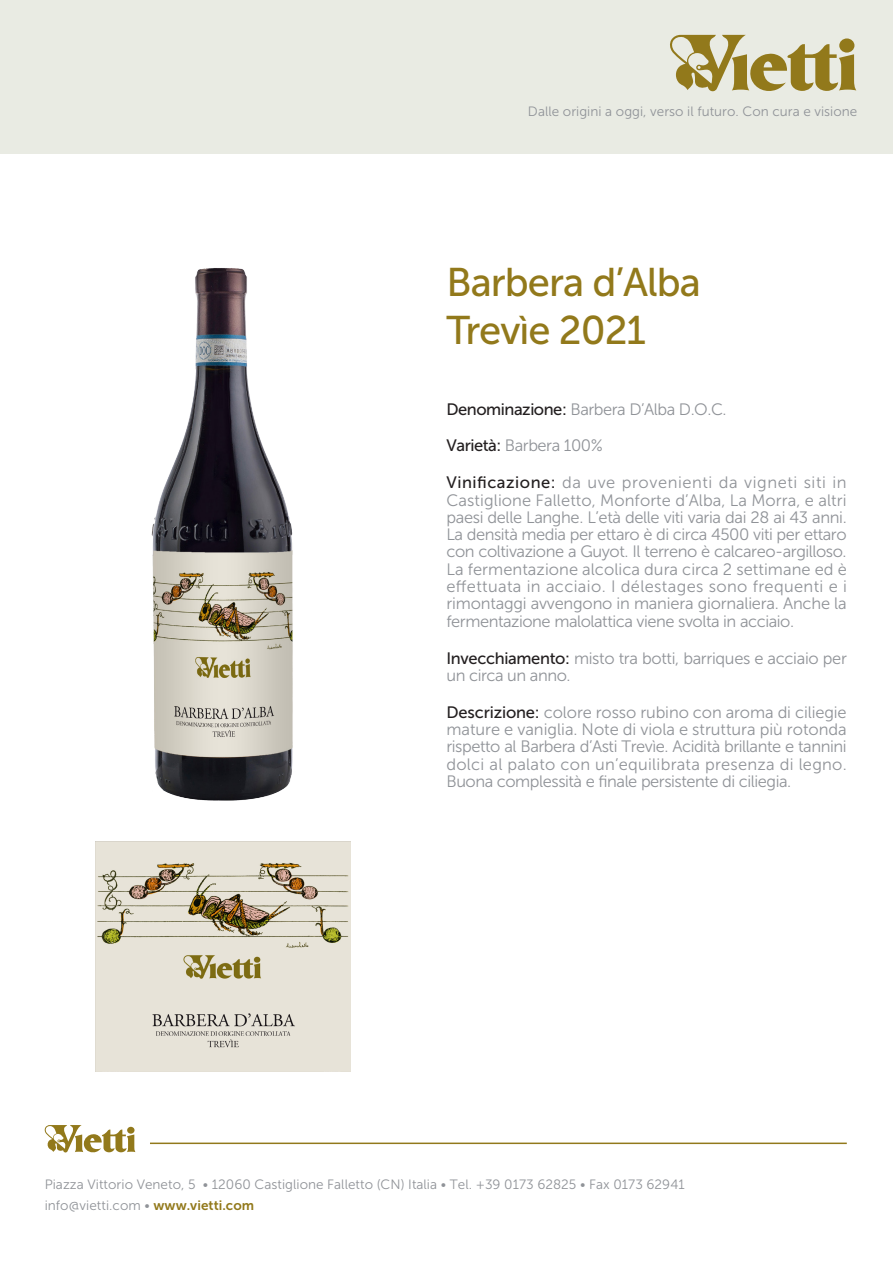
<style>
.page{position:relative;width:893px;height:1263px;background:#fff}
.page>*{position:absolute;margin:0;border:0;box-sizing:border-box;transform-origin:0 0}
.t1{font:39.9px/48px "Museo Sans 500";letter-spacing:-.025em;color:#92791b}
.t2{font:16.5px/17.4px "Museo Sans 300";letter-spacing:-.03em;color:#909398;text-align:justify}
.t3{font:13.5px/21px "Museo Sans 300";letter-spacing:.005em;color:#909398}
.s1{font-family:"Museo Sans 500";color:#231f20}
.s2{font-family:"Museo Sans 700";color:#92791b}
</style>
<div class="page">
<div style="left:0;top:0;width:893px;height:153px;background:#e9ebe3"></div>
<svg style="left:44px;top:1125px;width:92px;height:28px"></svg>
<hr style="left:150px;top:1142px;width:697px;height:2px;background:#92791b">
<img style="left:96px;top:842px;width:255px;height:230px">
<svg style="left:670px;top:35px;width:186px;height:57px"></svg>
<img style="left:95px;top:268px;width:256px;height:574px">
<p class="t3" style="left:528px;top:101px;width:331px">Dalle origini a oggi, verso il futuro. Con cura e visione</p>
<h1 class="t1" style="left:446px;top:258px;width:256px">Barbera d’Alba<br>Trevìe 2021</h1>
<p class="t2" style="left:446px;top:400px;width:282px"><span class="s1">Denominazione:</span> Barbera D’Alba D.O.C.</p>
<p class="t2" style="left:446px;top:437px;width:158px"><span class="s1">Varietà:</span> Barbera 100%</p>
<p class="t2" style="left:446px;top:474px;width:402px"><span class="s1">Vinificazione:</span> da uve provenienti da vigneti siti in Castiglione Falletto, Monforte d’Alba, La Morra, e altri paesi delle Langhe. L’età delle viti varia dai 28 ai 43 anni.<br>La densità media per ettaro è di circa 4500 viti per ettaro con coltivazione a Guyot. Il terreno è calcareo-argilloso.<br>La fermentazione alcolica dura circa 2 settimane ed è effettuata in acciaio. I délestages sono frequenti e i rimontaggi avvengono in maniera giornaliera. Anche la fermentazione malolattica viene svolta in acciaio.</p>
<p class="t2" style="left:446px;top:649px;width:402px"><span class="s1">Invecchiamento:</span> misto tra botti, barriques e acciaio per un circa un anno.</p>
<p class="t2" style="left:446px;top:704px;width:402px"><span class="s1">Descrizione:</span> colore rosso rubino con aroma di ciliegie mature e vaniglia. Note di viola e struttura più rotonda rispetto al Barbera d’Asti Trevìe. Acidità brillante e tannini dolci al palato con un’equilibrata presenza di legno.<br>Buona complessità e finale persistente di ciliegia.</p>
<p class="t3" style="left:45px;top:1173px;width:642px">Piazza Vittorio Veneto, 5 • 12060 Castiglione Falletto (CN) Italia • Tel. +39 0173 62825 • Fax 0173 62941 info@vietti.com • <span class="s2">www.vietti.com</span></p>
</div>
